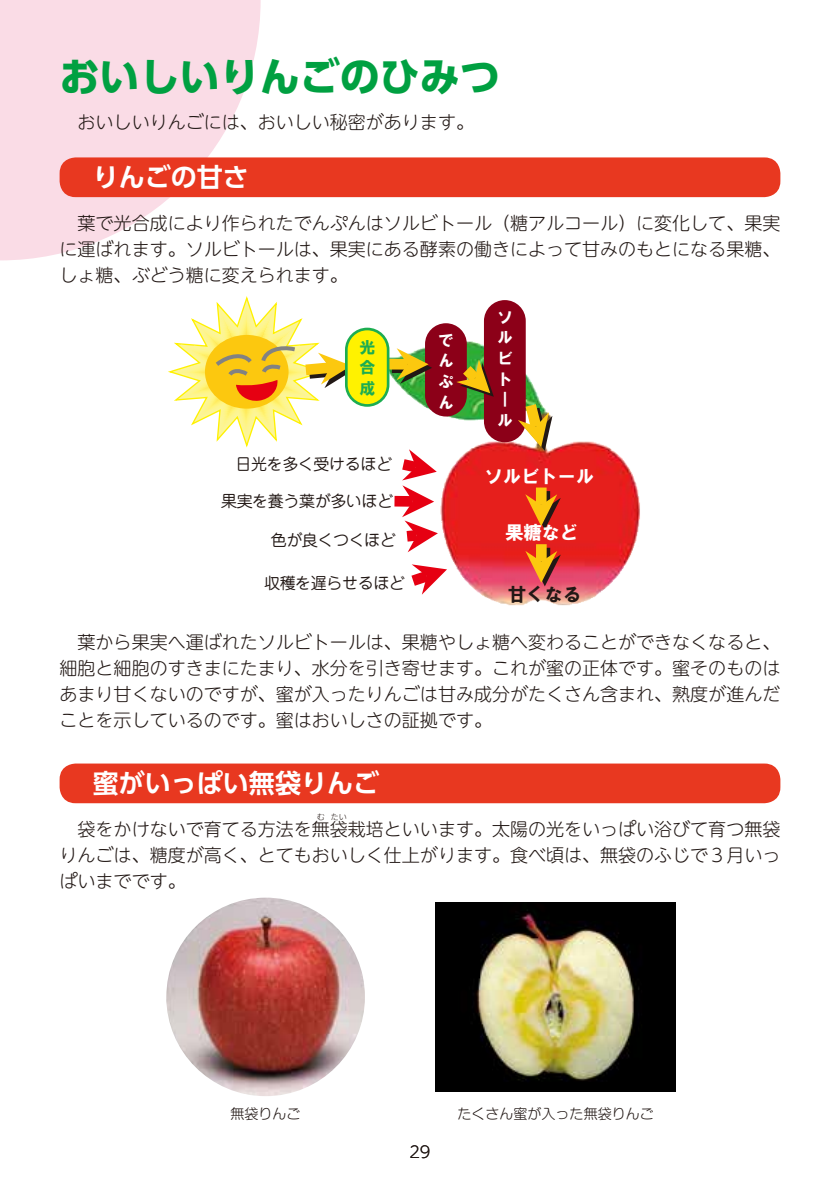
<style>
.page{position:relative;width:840px;height:1191px;background:#fff}
.page>*{position:absolute;margin:0;border:0;box-sizing:border-box;transform-origin:0 0}
.t1{font:700 40px "UD Shin Go Pr 6";color:#00a041}
.t2{font:700 26px "UD Shin Go Pr 6 De";color:#fff}
.t3{font:18.6px "HG Soei Kakugothic UB";letter-spacing:-.02em;color:#fff}
.t4{font:18.6px "HG Soei Kakugothic UB";color:#221815}
.t5{font:300 18px/26px "UD Shin M Go Pr 6";color:#221815;text-align:justify}
.t6{font:16px "Jun 201 Pro";letter-spacing:-.02em;color:#221815}
.t7{font:16px/20.6px "HG Soei Kakugothic UB";color:#fff;text-align:justify}
.t8{font:16px/20.6px "HG Soei Kakugothic UB";color:#1cad51;text-align:justify}
.t9{font:300 16px "UD Shin M Go Pr 6";color:#221815}
.t10{font:300 14px "Shin M Go Pr 6";color:#221815}
.t11{font:300 8px "UD Shin M Go Pr 6";color:#221815}
</style>
<div class="page">
<svg style="left:0;top:0;width:260px;height:260px;fill:#fadce6"></svg>
<div style="left:60px;top:157px;width:720px;height:40px;background:#e83820;border-radius:16px"></div>
<div style="left:60px;top:763px;width:720px;height:40px;background:#e83820;border-radius:16px"></div>
<img style="left:354px;top:313px;width:286px;height:293px">
<svg style="left:546px;top:491px;width:4px;height:3px"></svg>
<div style="left:535px;top:487px;width:11px;height:18px;background:#fcc80f"></div>
<svg style="left:525px;top:494px;width:35px;height:36px"></svg>
<svg style="left:546px;top:548px;width:4px;height:3px"></svg>
<div style="left:535px;top:544px;width:11px;height:17px;background:#fcc80f"></div>
<svg style="left:525px;top:551px;width:35px;height:35px"></svg>
<div style="left:483px;top:300px;width:42px;height:142px;background:#8c0018;border-radius:21px"></div>
<svg style="left:517px;top:392px;width:35px;height:58px"></svg>
<svg style="left:390px;top:449px;width:47px;height:103px"></svg>
<svg style="left:399px;top:562px;width:48px;height:32px"></svg>
<div style="left:425px;top:323px;width:41px;height:93px;background:#8c0018;border-radius:21px"></div>
<svg style="left:456px;top:355px;width:37px;height:42px"></svg>
<svg style="left:168px;top:296px;width:186px;height:152px"></svg>
<svg style="left:391px;top:369px;width:5px;height:4px"></svg>
<div style="left:388px;top:359px;width:19px;height:10px;background:#fcc80f"></div>
<svg style="left:396px;top:348px;width:36px;height:36px"></svg>
<div style="left:346px;top:329px;width:42px;height:76px;background:#fff200;border-radius:21px"></div>
<div style="left:345px;top:328px;width:44px;height:79px;border:3px solid #1cad51;border-radius:21px"></div>
<img style="left:435px;top:902px;width:240px;height:189px">
<img style="left:166px;top:897px;width:199px;height:199px;border-radius:99px">
<h1 class="t1" style="left:60px;top:44px;width:441px">おいしいりんごのひみつ</h1>
<p class="t5" style="left:60px;top:108px;width:415px">　おいしいりんごには、おいしい秘密があります。</p>
<h2 class="t2" style="left:93px;top:156px;width:157px">りんごの甘さ</h2>
<p class="t5" style="left:60px;top:209px;width:721px">　葉で光合成により作られたでんぷんはソルビトール（糖アルコール）に変化して、果実に運ばれます。ソルビトールは、果実にある酵素の働きによって甘みのもとになる果糖、しょ糖、ぶどう糖に変えられます。</p>
<p class="t8" style="left:359px;top:336px;width:17px">光合成</p>
<p class="t6" style="left:235px;top:451px;width:158px">日光を多く受けるほど</p>
<p class="t6" style="left:221px;top:488px;width:173px">果実を養う葉が多いほど</p>
<p class="t6" style="left:270px;top:527px;width:127px">色が良くつくほど</p>
<p class="t6" style="left:264px;top:570px;width:142px">収穫を遅らせるほど</p>
<p class="t7" style="left:438px;top:330px;width:17px">でんぷん</p>
<p class="t7" style="left:497px;top:306px;width:17px">ソルビト｜ル</p>
<p class="t3" style="left:484px;top:466px;width:111px">ソルビトール</p>
<p class="t3" style="left:504px;top:523px;width:75px">果糖など</p>
<p class="t4" style="left:507px;top:585px;width:75px">甘くなる</p>
<p class="t5" style="left:60px;top:628px;width:721px">　葉から果実へ運ばれたソルビトールは、果糖やしょ糖へ変わることができなくなると、細胞と細胞のすきまにたまり、水分を引き寄せます。これが蜜の正体です。蜜そのものはあまり甘くないのですが、蜜が入ったりんごは甘み成分がたくさん含まれ、熟度が進んだことを示しているのです。蜜はおいしさの証拠です。</p>
<h2 class="t2" style="left:93px;top:762px;width:288px">蜜がいっぱい無袋りんご</h2>
<p class="t11" style="left:317px;top:810px;width:9px">む</p>
<p class="t11" style="left:331px;top:810px;width:17px">たい</p>
<p class="t5" style="left:60px;top:841px;width:721px">りんごは、糖度が高く、とてもおいしく仕上がります。食べ頃は、無袋のふじで３月いっぱいまでです。</p>
<p class="t5" style="left:60px;top:815px;width:721px">　袋をかけないで育てる方法を無袋栽培といいます。太陽の光をいっぱい浴びて育つ無袋</p>
<p class="t10" style="left:230px;top:1102px;width:72px">無袋りんご</p>
<p class="t10" style="left:457px;top:1102px;width:197px">たくさん蜜が入った無袋りんご</p>
<p class="t9" style="left:409px;top:1138px;width:23px">29</p>
</div>
